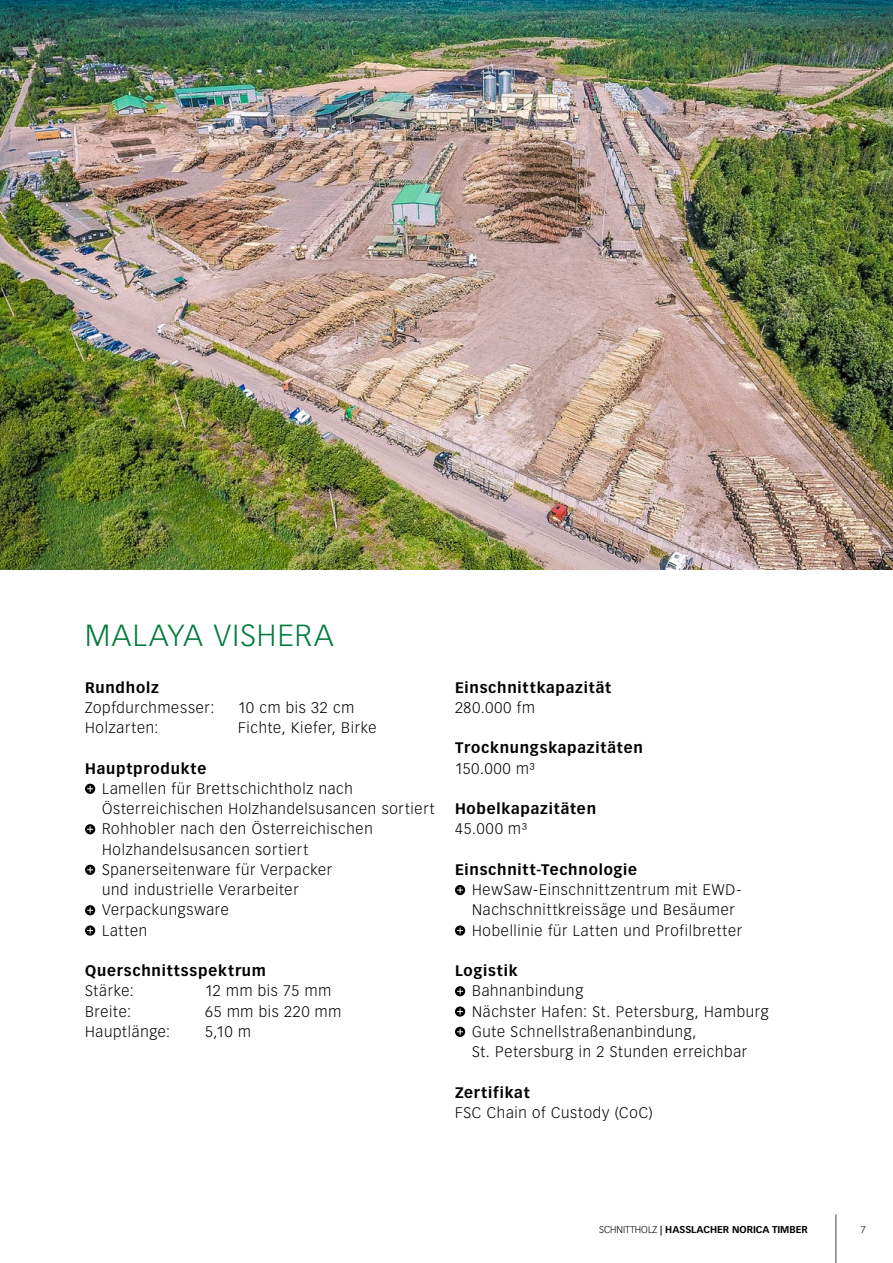
<style>
.page{position:relative;width:893px;height:1263px;background:#fff}
.page>*{position:absolute;margin:0;border:0;box-sizing:border-box;transform-origin:0 0}
.t1{font:300 30px "Vectora LT Pro";letter-spacing:.045em;color:#007a3b}
.t2{font:300 15px/20.2px "Vectora LT Pro";letter-spacing:.05em;color:#000}
.t3{font:700 15px "Vectora LT Pro";letter-spacing:.055em;color:#000}
.t4{font:700 9.75px "Vectora LT Pro";color:#000}
.t5{font:300 9.75px "Vectora LT Pro";color:#000}
.s1{font-weight:300}
</style>
<div class="page">
<img style="left:1px;top:0;width:892px;height:570px">
<img style="left:0;top:0;width:1px;height:570px">
<div style="left:455px;top:885px;width:10px;height:10px;background:#000;border-radius:50%"></div>
<svg style="left:457px;top:887px;width:6px;height:6px"></svg>
<svg style="left:455px;top:925px;width:10px;height:11px"></svg>
<svg style="left:457px;top:927px;width:6px;height:6px"></svg>
<svg style="left:455px;top:986px;width:10px;height:10px"></svg>
<svg style="left:457px;top:988px;width:6px;height:6px"></svg>
<svg style="left:455px;top:1006px;width:10px;height:11px"></svg>
<svg style="left:457px;top:1008px;width:6px;height:6px"></svg>
<svg style="left:455px;top:1027px;width:10px;height:10px"></svg>
<svg style="left:457px;top:1029px;width:6px;height:6px"></svg>
<svg style="left:85px;top:784px;width:10px;height:10px"></svg>
<svg style="left:87px;top:786px;width:6px;height:6px"></svg>
<svg style="left:85px;top:824px;width:10px;height:10px"></svg>
<svg style="left:87px;top:826px;width:6px;height:6px"></svg>
<svg style="left:85px;top:865px;width:10px;height:10px"></svg>
<svg style="left:87px;top:867px;width:6px;height:6px"></svg>
<svg style="left:85px;top:905px;width:10px;height:10px"></svg>
<svg style="left:87px;top:907px;width:6px;height:6px"></svg>
<svg style="left:85px;top:925px;width:10px;height:11px"></svg>
<svg style="left:87px;top:927px;width:6px;height:6px"></svg>
<hr style="left:835px;top:1214px;width:1px;height:49px;background:#565655">
<h1 class="t1" style="left:85px;top:617px;width:250px">MALAYA VISHERA</h1>
<p class="t3" style="left:85px;top:678px;width:75px">Rundholz</p>
<p class="t2" style="left:85px;top:697px;width:131px">Zopfdurchmesser:</p>
<p class="t2" style="left:238px;top:697px;width:118px">10 cm bis 32 cm</p>
<p class="t2" style="left:85px;top:718px;width:75px">Holzarten:</p>
<p class="t2" style="left:238px;top:718px;width:140px">Fichte, Kiefer, Birke</p>
<p class="t3" style="left:85px;top:759px;width:123px">Hauptprodukte</p>
<p class="t2" style="left:102px;top:778px;width:334px">Lamellen für Brettschichtholz nach<br>Österreichischen Holzhandelsusancen sortiert<br>Rohhobler nach den Österreichischen<br>Holzhandelsusancen sortiert<br>Spanerseitenware für Verpacker<br>und industrielle Verarbeiter<br>Verpackungsware<br>Latten</p>
<p class="t3" style="left:85px;top:962px;width:183px">Querschnittsspektrum</p>
<p class="t2" style="left:85px;top:981px;width:50px">Stärke:</p>
<p class="t2" style="left:205px;top:981px;width:128px">12 mm bis 75 mm</p>
<p class="t2" style="left:85px;top:1001px;width:47px">Breite:</p>
<p class="t2" style="left:205px;top:1001px;width:138px">65 mm bis 220 mm</p>
<p class="t2" style="left:85px;top:1021px;width:87px">Hauptlänge:</p>
<p class="t2" style="left:205px;top:1021px;width:47px">5,10 m</p>
<p class="t3" style="left:455px;top:678px;width:158px">Einschnittkapazität</p>
<p class="t2" style="left:455px;top:697px;width:81px">280.000 fm</p>
<p class="t3" style="left:455px;top:739px;width:189px">Trocknungskapazitäten</p>
<p class="t2" style="left:455px;top:758px;width:81px">150.000 m³</p>
<p class="t3" style="left:455px;top:800px;width:143px">Hobelkapazitäten</p>
<p class="t2" style="left:455px;top:819px;width:74px">45.000 m³</p>
<p class="t3" style="left:455px;top:860px;width:184px">Einschnitt-Technologie</p>
<p class="t2" style="left:472px;top:880px;width:272px">HewSaw-Einschnittzentrum mit EWD-<br>Nachschnittkreissäge und Besäumer<br>Hobellinie für Latten und Profilbretter</p>
<p class="t3" style="left:455px;top:962px;width:64px">Logistik</p>
<p class="t2" style="left:472px;top:981px;width:298px">Bahnanbindung<br>Nächster Hafen: St. Petersburg, Hamburg<br>Gute Schnellstraßenanbindung,<br>St. Petersburg in 2 Stunden erreichbar</p>
<p class="t3" style="left:455px;top:1083px;width:76px">Zertifikat</p>
<p class="t2" style="left:455px;top:1102px;width:199px">FSC Chain of Custody (CoC)</p>
<p class="t4" style="left:599px;top:1224px;width:210px"><span class="s1">SCHNITTHOLZ</span> | HASSLACHER NORICA TIMBER</p>
<p class="t5" style="left:861px;top:1224px;width:7px">7</p>
</div>
